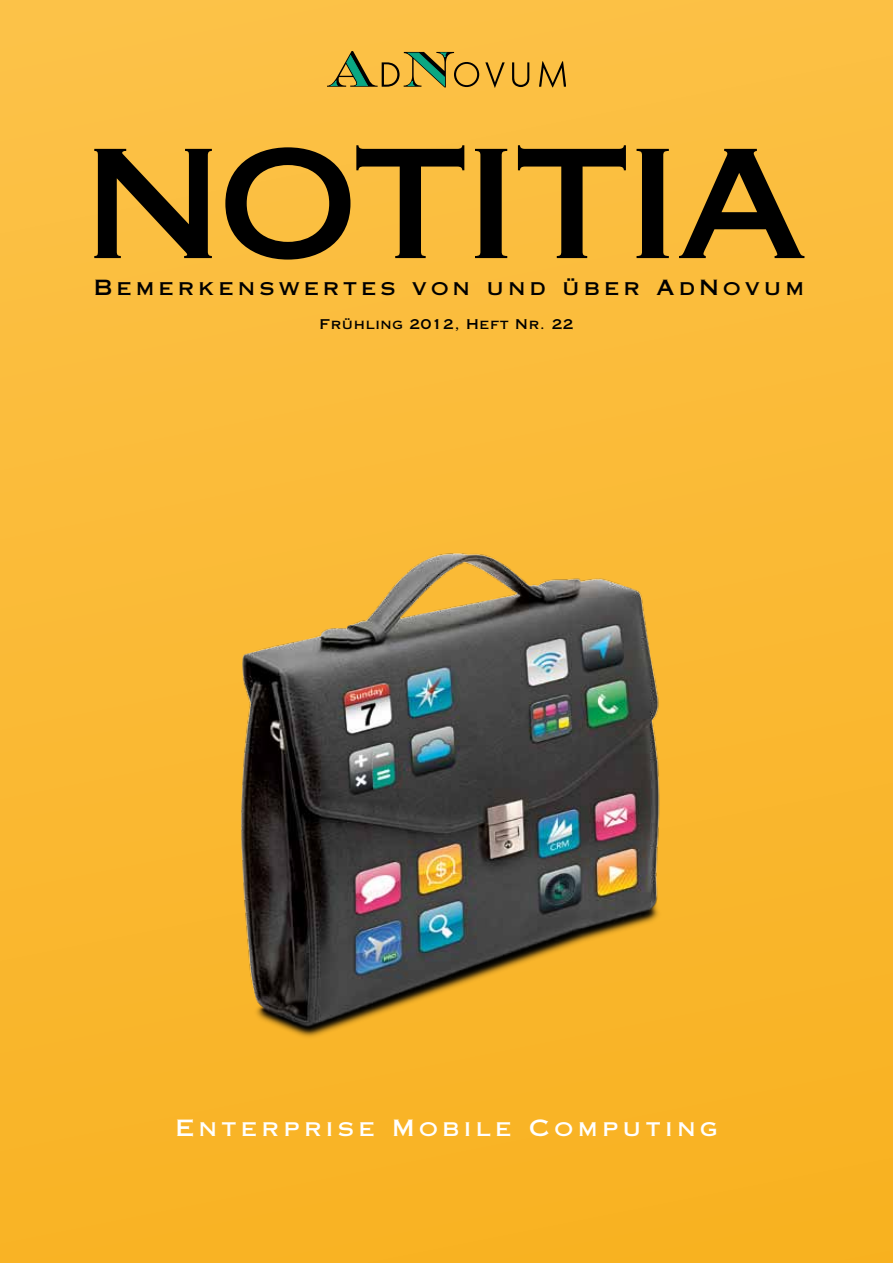
<style>
.page{position:relative;width:893px;height:1263px;background:#fff}
.page>*{position:absolute;margin:0;border:0;box-sizing:border-box;transform-origin:0 0}
.t1{font:150px "Copperplate Thirty One AB";letter-spacing:-.045em;color:#000}
.t2{font:22.5px "Copperplate Thirty One AB";letter-spacing:.195em;color:#fff}
.t3{font:21px "Copperplate Thirty One AB";letter-spacing:.195em;color:#000}
.t4{font:13.5px "Copperplate Thirty One AB";letter-spacing:.05em;color:#000}
</style>
<div class="page">
<div style="left:0;top:0;width:893px;height:1263px;background:linear-gradient(to bottom,#fcc146,#f8b223)"></div>
<svg style="left:485px;top:62px;width:20px;height:26px"></svg>
<svg style="left:512px;top:62px;width:17px;height:25px"></svg>
<svg style="left:539px;top:61px;width:27px;height:26px"></svg>
<svg style="left:327px;top:51px;width:152px;height:36px;background:#b69d40"></svg>
<img style="left:201px;top:547px;width:530px;height:525px">
<h1 class="t1" style="left:82px;top:114px;width:728px">NOTITIA</h1>
<p class="t3" style="left:94px;top:275px;width:712px">Bemerkenswertes von und über AdNovum</p>
<p class="t4" style="left:320px;top:316px;width:255px">Frühling 2012, Heft Nr. 22</p>
<p class="t2" style="left:175px;top:1114px;width:544px">Enterprise Mobile Computing</p>
</div>
